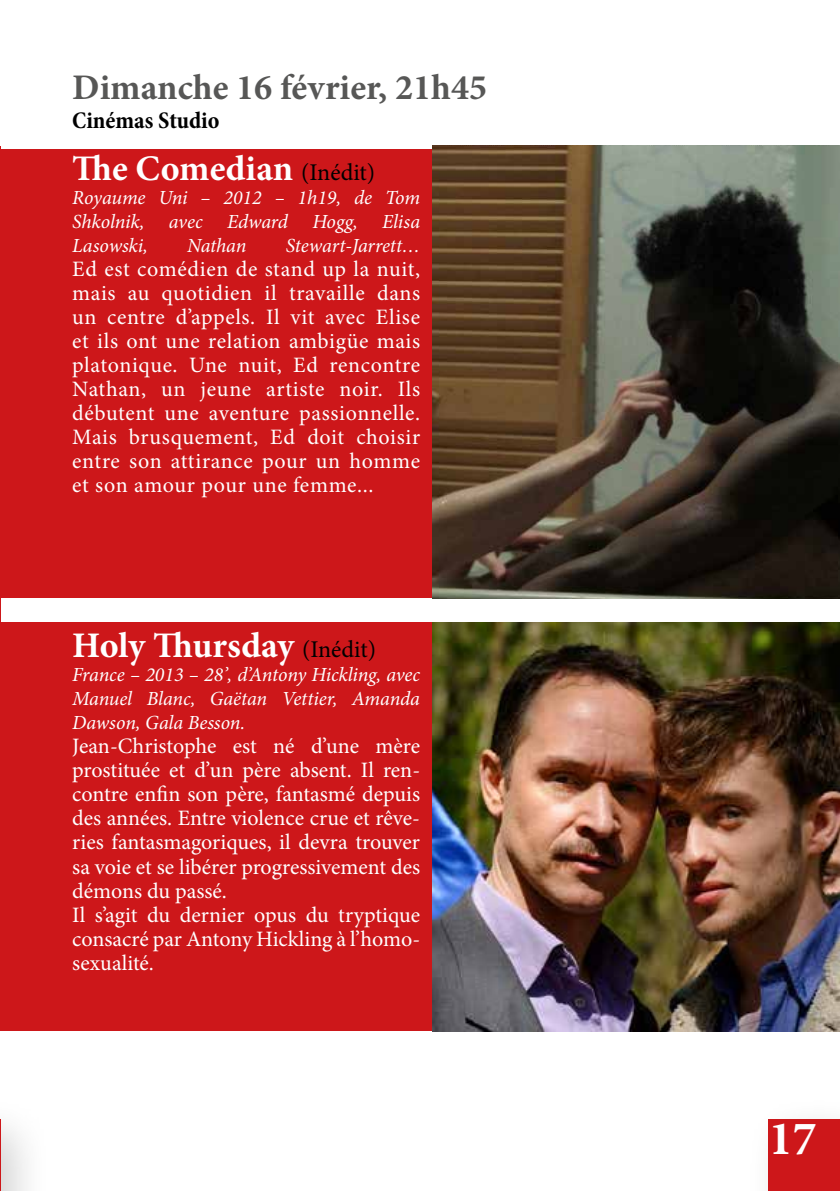
<style>
.page{position:relative;width:840px;height:1191px;background:#fff}
.page>*{position:absolute;margin:0;border:0;box-sizing:border-box;transform-origin:0 0}
.t1{font:700 48px "Minion Pro";color:#fff}
.t2{font:700 36px "Minion Pro";color:#fff}
.t3{font:700 36px "Minion Pro";color:#575756}
.t4{font:700 condensed 24px "Minion Pro";color:#000}
.t5{font:22px/24px "Minion Pro";color:#fff;text-align:justify}
.t6{font:italic 20px/24px "Minion Pro";letter-spacing:-.005em;color:#fff;text-align:justify}
.s1{font-weight:400;font-size:24px;color:#000}
</style>
<div class="page">
<div style="left:0;top:1095px;width:52px;height:96px;background:#000;opacity:.18"></div>
<hr style="left:0;top:1119px;width:1px;height:72px;background:#cd171a">
<div style="left:768px;top:1119px;width:71px;height:72px;background:#cd171a"></div>
<hr style="left:0;top:146px;width:1px;height:333px;background:#cd171a">
<hr style="left:0;top:522px;width:1px;height:408px;background:#cd171a">
<div style="left:0;top:150px;width:839px;height:448px;background:#cd171a"></div>
<div style="left:1px;top:622px;width:838px;height:409px;background:#cd171a"></div>
<img style="left:432px;top:622px;width:407px;height:409px">
<img style="left:432px;top:145px;width:407px;height:453px">
<h2 class="t3" style="left:72px;top:62px;width:416px">Dimanche 16 février, 21h45</h2>
<p class="t4" style="left:72px;top:103px;width:149px">Cinémas Studio</p>
<h2 class="t2" style="left:72px;top:143px;width:304px">The Comedian <span class="s1">(Inédit)</span></h2>
<p class="t6" style="left:72px;top:186px;width:349px">Royaume Uni – 2012 – 1h19, de Tom Shkolnik, avec Edward Hogg, Elisa Lasowski,</p>
<p class="t6" style="left:187px;top:234px;width:61px">Nathan</p>
<p class="t6" style="left:285px;top:234px;width:136px">Stewart-Jarrett…</p>
<p class="t5" style="left:72px;top:257px;width:349px">Ed est comédien de stand up la nuit, mais au quotidien il travaille dans un centre d’appels. Il vit avec Elise et ils ont une relation ambigüe mais platonique. Une nuit, Ed rencontre Nathan, un jeune artiste noir. Ils débutent une aventure passionnelle.<br>Mais brusquement, Ed doit choisir entre son attirance pour un homme et son amour pour une femme...</p>
<h2 class="t2" style="left:72px;top:620px;width:305px">Holy Thursday <span class="s1">(Inédit)</span></h2>
<p class="t6" style="left:72px;top:663px;width:349px">France – 2013 – 28’, d’Antony Hickling, avec Manuel Blanc, Gaëtan Vettier, Amanda Dawson, Gala Besson.</p>
<p class="t5" style="left:72px;top:734px;width:349px;text-align:left">Jean-Christophe est né d’une mère prostituée et d’un père absent. Il ren&shy;contre enfin son père, fantasmé depuis des années. Entre violence crue et rêve&shy;ries fantasmagoriques, il devra trouver sa voie et se libérer progressivement des démons du passé.<br>Il s’agit du dernier opus du tryptique consacré par Antony Hickling à l’homo&shy;sexualité.</p>
<h1 class="t1" style="left:768px;top:1104px;width:49px">17</h1>
</div>
